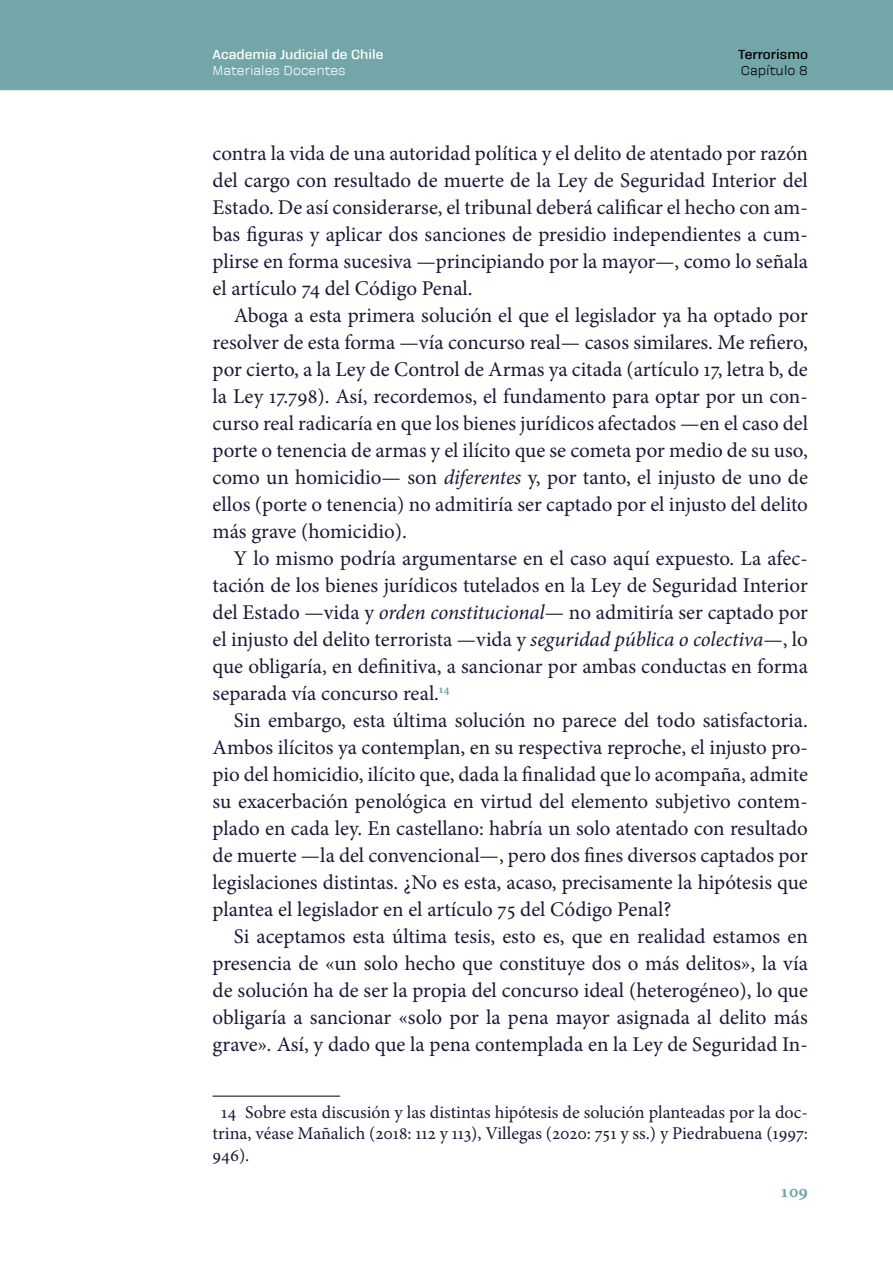
<style>
.page{position:relative;width:893px;height:1263px;background:#fff}
.page>*{position:absolute;margin:0;border:0;box-sizing:border-box;transform-origin:0 0}
.t1{font:21px/27px "Minion Pro";color:#1a1835;text-align:justify}
.t2{font:18px/21.6px "Minion Pro";color:#1a1835;text-align:justify}
.t3{font:700 18px "Minion Pro";color:#72a6a9}
.t4{font:700 13.5px "Galeana Standard";color:#fff}
.t5{font:13.5px "Galeana Standard";color:#fff}
.t6{font:700 13.5px "Galeana Standard";color:#000}
.t7{font:13.5px "Galeana Standard";color:#000}
.s1{font-style:italic}
</style>
<div class="page">
<div style="left:0;top:0;width:893px;height:89px;background:#72a6a9"></div>
<hr style="left:0;top:89px;width:893px;height:1px;background:#72a6a9">
<hr style="left:213px;top:1096px;width:127px;height:1px;background:#000">
<p class="t4" style="left:213px;top:47px;width:172px">Academia Judicial de Chile</p>
<p class="t5" style="left:213px;top:63px;width:134px">Materiales Docentes</p>
<p class="t6" style="left:738px;top:47px;width:71px">Terrorismo</p>
<p class="t7" style="left:741px;top:63px;width:69px">Capítulo 8</p>
<p class="t1" style="left:213px;top:140px;width:597px">contra la vida de una autoridad política y el delito de atentado por razón del cargo con resultado de muerte de la Ley de Seguridad Interior del Estado. De así considerarse, el tribunal deberá calificar el hecho con am&shy;bas figuras y aplicar dos sanciones de presidio independientes a cum&shy;plirse en forma sucesiva —principiando por la mayor—, como lo señala el artículo 74 del Código Penal.</p>
<p class="t1" style="left:213px;top:302px;width:597px;text-indent:21px">Aboga a esta primera solución el que el legislador ya ha optado por resolver de esta forma —vía concurso real— casos similares. Me refiero, por cierto, a la Ley de Control de Armas ya citada (artículo 17, letra b, de la Ley 17.798). Así, recordemos, el fundamento para optar por un con&shy;curso real radicaría en que los bienes jurídicos afectados —en el caso del porte o tenencia de armas y el ilícito que se cometa por medio de su uso, como un homicidio— son <span class="s1">diferentes</span> y, por tanto, el injusto de uno de ellos (porte o tenencia) no admitiría ser captado por el injusto del delito más grave (homicidio).</p>
<p class="t1" style="left:213px;top:545px;width:597px;text-indent:21px">Y lo mismo podría argumentarse en el caso aquí expuesto. La afec&shy;tación de los bienes jurídicos tutelados en la Ley de Seguridad Interior del Estado —vida y <span class="s1">orden constitucional</span>— no admitiría ser captado por el injusto del delito terrorista —vida y <span class="s1">seguridad pública o colectiva</span>—, lo que obligaría, en definitiva, a sancionar por ambas conductas en forma separada vía concurso real.<sup>14</sup></p>
<p class="t1" style="left:213px;top:707px;width:597px;text-indent:21px">Sin embargo, esta última solución no parece del todo satisfactoria.<br>Ambos ilícitos ya contemplan, en su respectiva reproche, el injusto pro&shy;pio del homicidio, ilícito que, dada la finalidad que lo acompaña, admite su exacerbación penológica en virtud del elemento subjetivo contem&shy;plado en cada ley. En castellano: habría un solo atentado con resultado de muerte —la del convencional—, pero dos fines diversos captados por legislaciones distintas. ¿No es esta, acaso, precisamente la hipótesis que plantea el legislador en el artículo 75 del Código Penal?</p>
<p class="t1" style="left:213px;top:923px;width:597px;text-indent:21px">Si aceptamos esta última tesis, esto es, que en realidad estamos en presencia de «un solo hecho que constituye dos o más delitos», la vía de solución ha de ser la propia del concurso ideal (heterogéneo), lo que obligaría a sancionar «solo por la pena mayor asignada al delito más grave»<span class="s1">.</span> Así, y dado que la pena contemplada en la Ley de Seguridad In-</p>
<p class="t2" style="left:213px;top:1101px;width:597px;text-indent:9px">14 Sobre esta discusión y las distintas hipótesis de solución planteadas por la doc&shy;trina, véase Mañalich (2018: 112 y 113), Villegas (2020: 751 y ss.) y Piedrabuena (1997:<br>946).</p>
<p class="t3" style="left:780px;top:1178px;width:30px">109</p>
</div>
